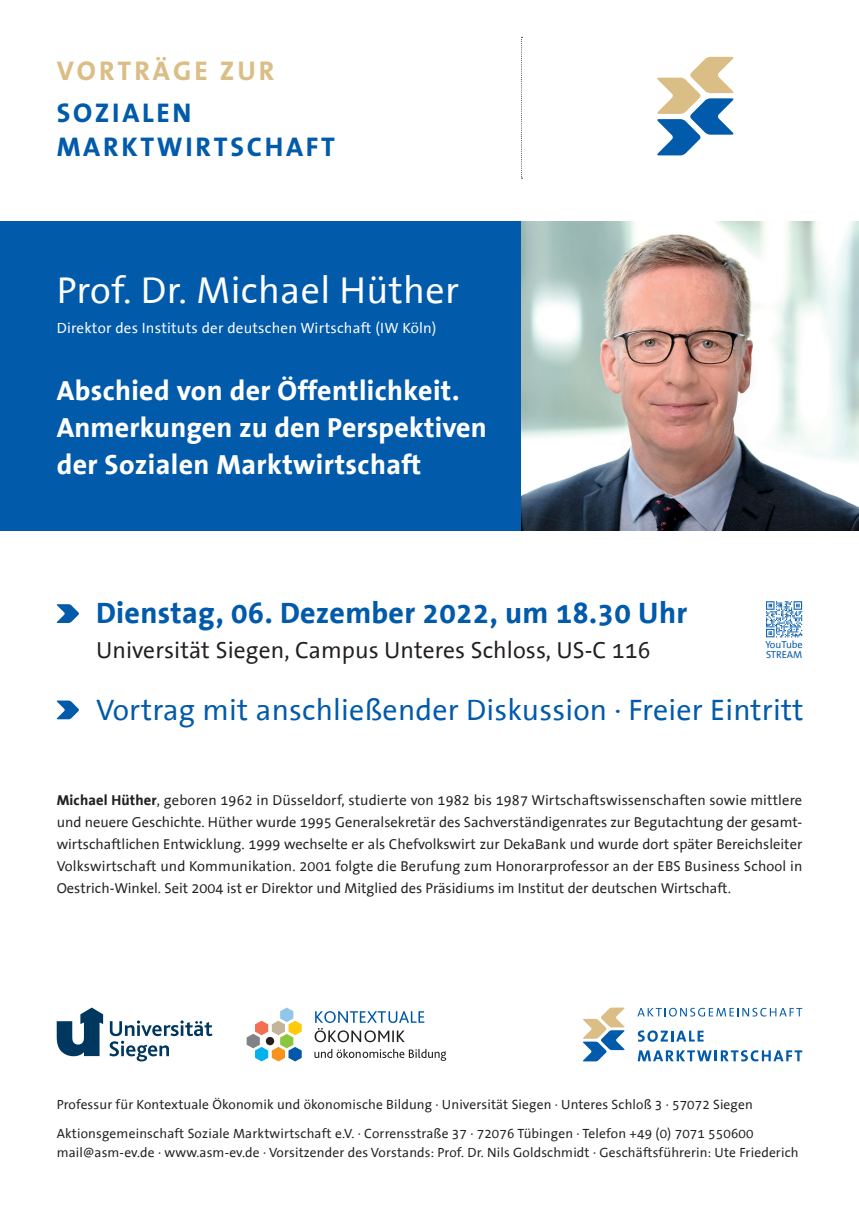
<style>
.page{position:relative;width:859px;height:1208px;background:#fff}
.page>*{position:absolute;margin:0;border:0;box-sizing:border-box;transform-origin:0 0}
.t1{font:38px "The Sans Office";letter-spacing:.01em;color:#fff}
.t2{font:30px "The Sans Office";letter-spacing:.005em;color:#015aaa}
.t3{font:700 30px "The Sans Office";letter-spacing:.01em;color:#015aaa}
.t4{font:700 28px/37px "The Sans Office";letter-spacing:.015em;color:#fff}
.t5{font:700 27.2px/33.2px "The Sans Office";letter-spacing:.1em;color:#015aaa}
.t6{font:700 27.2px "The Sans Office";letter-spacing:.11em;color:#dabe86}
.t7{font:23.5px "The Sans Office";letter-spacing:.005em;color:#231f20}
.t8{font:15px "The Sans Office";letter-spacing:.015em;color:#fff}
.t9{font:14.5px/22px "The Sans Office";color:#231f20;text-align:justify}
.t10{font:13.5px/29px "The Sans Office";letter-spacing:.01em;color:#231f20}
.t11{font:10.3px/10.3px "The Sans Office";letter-spacing:-.005em;color:#015aaa}
.s1{font-weight:700}
</style>
<div class="page">
<div style="left:0;top:221px;width:522px;height:309px;background:#015aaa"></div>
<svg style="left:521px;top:37px;width:1px;height:142px"></svg>
<svg style="left:657px;top:57px;width:77px;height:98px"></svg>
<svg style="left:56px;top:604px;width:23px;height:19px"></svg>
<svg style="left:56px;top:700px;width:23px;height:19px"></svg>
<img style="left:522px;top:221px;width:337px;height:309px">
<svg style="left:583px;top:1007px;width:42px;height:54px"></svg>
<svg style="left:637px;top:1007px;width:165px;height:9px"></svg>
<svg style="left:638px;top:1030px;width:66px;height:11px"></svg>
<svg style="left:638px;top:1050px;width:164px;height:11px"></svg>
<svg style="left:109px;top:1020px;width:103px;height:41px"></svg>
<svg style="left:57px;top:1007px;width:46px;height:49px"></svg>
<svg style="left:247px;top:1007px;width:55px;height:54px"></svg>
<svg style="left:314px;top:1049px;width:132px;height:11px"></svg>
<svg style="left:315px;top:1011px;width:109px;height:31px"></svg>
<svg style="left:766px;top:601px;width:36px;height:36px"></svg>
<h3 class="t6" style="left:57px;top:57px;width:219px">VORTRÄGE ZUR</h3>
<h3 class="t5" style="left:57px;top:97px;width:280px">SOZIALEN<br>MARKTWIRTSCHAFT</h3>
<h1 class="t1" style="left:57px;top:270px;width:404px">Prof. Dr. Michael Hüther</h1>
<p class="t8" style="left:57px;top:320px;width:381px">Direktor des Instituts der deutschen Wirtschaft (IW Köln)</p>
<h3 class="t4" style="left:57px;top:373px;width:432px">Abschied von der Öffentlichkeit.<br>Anmerkungen zu den Perspektiven der Sozialen Marktwirtschaft</h3>
<h2 class="t3" style="left:96px;top:597px;width:593px">Dienstag, 06. Dezember 2022, um 18.30 Uhr</h2>
<h3 class="t7" style="left:96px;top:638px;width:556px">Universität Siegen, Campus Unteres Schloss, US-C 116</h3>
<h2 class="t2" style="left:96px;top:694px;width:709px">Vortrag mit anschließender Diskussion · Freier Eintritt</h2>
<p class="t11" style="left:765px;top:639px;width:39px">YouTube<br>STREAM</p>
<p class="t9" style="left:57px;top:789px;width:747px"><span class="s1">Michael Hüther</span>, geboren 1962 in Düsseldorf, studierte von 1982 bis 1987 Wirtschaftswissenschaften sowie mittlere und neuere Geschichte. Hüther wurde 1995 Generalsekretär des Sachverständigenrates zur Begutachtung der gesamt&shy;wirtschaftlichen Entwicklung. 1999 wechselte er als Chefvolkswirt zur DekaBank und wurde dort später Bereichsleiter Volkswirtschaft und Kommunikation. 2001 folgte die Berufung zum Honorarprofessor an der EBS Business School in Oestrich-Winkel. Seit 2004 ist er Direktor und Mitglied des Präsidiums im Institut der deutschen Wirtschaft.</p>
<p class="t10" style="left:57px;top:1090px;width:698px">Professur für Kontextuale Ökonomik und ökonomische Bildung · Universität Siegen · Unteres Schloß 3 · 57072 Siegen<br>Aktionsgemeinschaft Soziale Marktwirtschaft e.V. · Corrensstraße 37 · 72076 Tübingen · Telefon +49 (0) 7071 550600</p>
<p class="t10" style="left:57px;top:1138px;width:743px">mail@asm-ev.de · www.asm-ev.de · Vorsitzender des Vorstands: Prof. Dr. Nils Goldschmidt · Geschäftsführerin: Ute Friederich</p>
</div>
